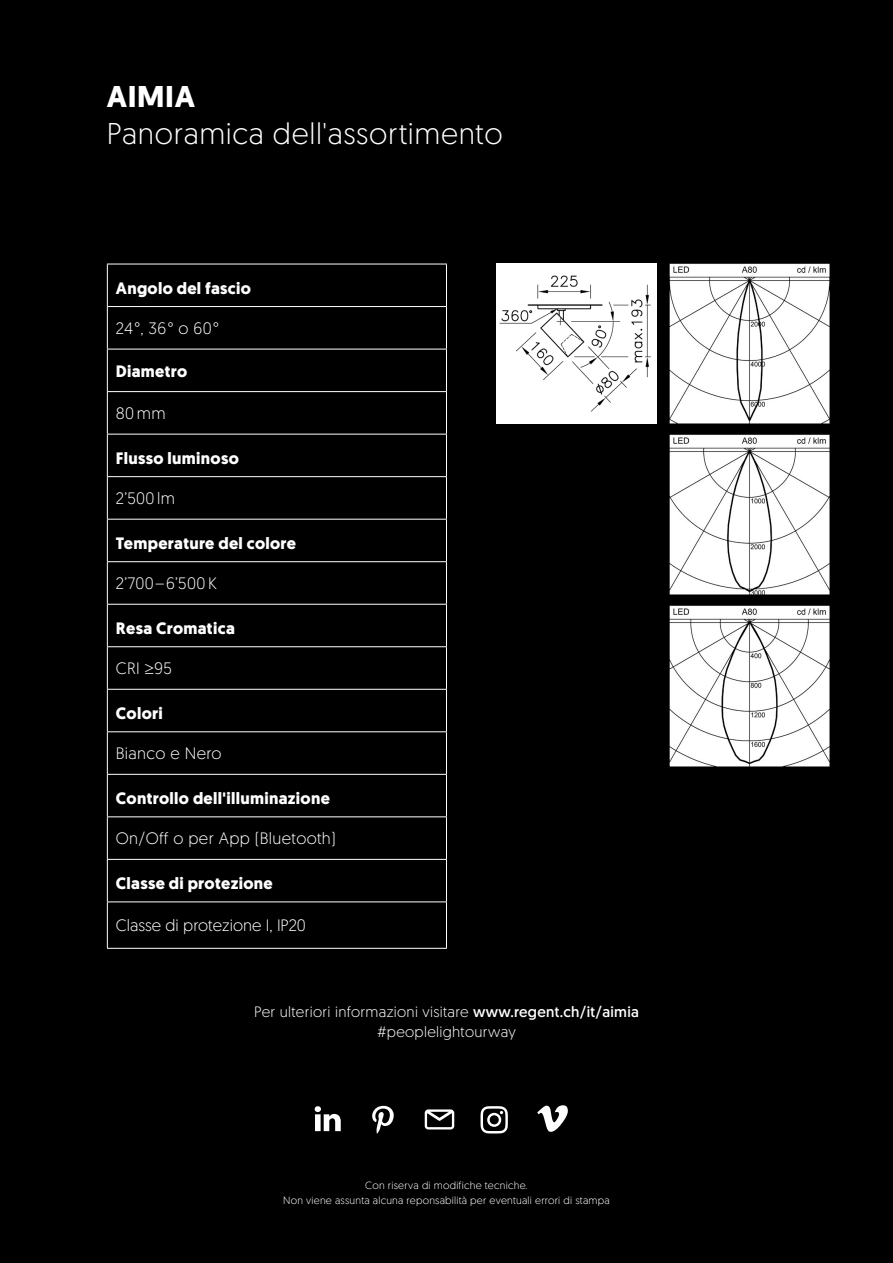
<style>
.page{position:relative;width:893px;height:1263px;background:#000}
.page>*{position:absolute;margin:0;border:0;box-sizing:border-box;transform-origin:0 0}
.t1{font:300 30px "Geomanist";letter-spacing:.02em;color:#fff}
.t2{font:700 30px "Geomanist";letter-spacing:.02em;color:#fff}
.t3{font:700 16.5px "Geomanist";letter-spacing:.02em;color:#fff}
.t4{font:300 16.5px "Geomanist";letter-spacing:.02em;color:#fff}
.t5{font:300 16.5px "Geomanist";color:#fff}
.t6{font:300 15px/19.5px "Geomanist";letter-spacing:.02em;color:#fff;text-align:center}
.t7{font:300 10.5px/15px "Geomanist";letter-spacing:.02em;color:#fff;text-align:center}
.s1{font-weight:400}
</style>
<div class="page">
<svg style="left:315px;top:1106px;width:26px;height:25px"></svg>
<svg style="left:372px;top:1106px;width:22px;height:28px"></svg>
<svg style="left:481px;top:1106px;width:27px;height:27px"></svg>
<svg style="left:537px;top:1105px;width:31px;height:27px"></svg>
<svg style="left:425px;top:1109px;width:29px;height:20px"></svg>
<img style="left:669px;top:264px;width:160px;height:160px">
<img style="left:669px;top:435px;width:160px;height:160px">
<img style="left:669px;top:606px;width:160px;height:160px">
<img style="left:496px;top:264px;width:160px;height:160px">
<hr style="left:107px;top:264px;width:340px;height:1px;background:#fff">
<hr style="left:107px;top:306px;width:340px;height:1px;background:#fff">
<hr style="left:107px;top:349px;width:340px;height:1px;background:#fff">
<hr style="left:107px;top:391px;width:340px;height:1px;background:#fff">
<hr style="left:107px;top:434px;width:340px;height:1px;background:#fff">
<hr style="left:107px;top:519px;width:340px;height:1px;background:#fff">
<hr style="left:107px;top:604px;width:340px;height:1px;background:#fff">
<hr style="left:107px;top:646px;width:340px;height:1px;background:#fff">
<hr style="left:107px;top:689px;width:340px;height:1px;background:#fff">
<hr style="left:107px;top:731px;width:340px;height:1px;background:#fff">
<hr style="left:107px;top:774px;width:340px;height:1px;background:#fff">
<hr style="left:107px;top:816px;width:340px;height:1px;background:#fff">
<hr style="left:107px;top:859px;width:340px;height:1px;background:#fff">
<hr style="left:107px;top:901px;width:340px;height:1px;background:#fff">
<hr style="left:107px;top:948px;width:340px;height:1px;background:#fff">
<hr style="left:446px;top:264px;width:1px;height:42px;background:#fff">
<hr style="left:446px;top:307px;width:1px;height:42px;background:#fff">
<hr style="left:446px;top:349px;width:1px;height:42px;background:#fff">
<hr style="left:446px;top:392px;width:1px;height:42px;background:#fff">
<hr style="left:446px;top:434px;width:1px;height:42px;background:#fff">
<hr style="left:446px;top:562px;width:1px;height:42px;background:#fff">
<hr style="left:446px;top:605px;width:1px;height:41px;background:#fff">
<hr style="left:446px;top:647px;width:1px;height:42px;background:#fff">
<hr style="left:446px;top:690px;width:1px;height:41px;background:#fff">
<hr style="left:446px;top:732px;width:1px;height:42px;background:#fff">
<hr style="left:446px;top:775px;width:1px;height:41px;background:#fff">
<hr style="left:446px;top:817px;width:1px;height:42px;background:#fff">
<hr style="left:446px;top:860px;width:1px;height:41px;background:#fff">
<hr style="left:446px;top:902px;width:1px;height:46px;background:#fff">
<hr style="left:107px;top:264px;width:1px;height:42px;background:#fff">
<hr style="left:107px;top:307px;width:1px;height:42px;background:#fff">
<hr style="left:107px;top:349px;width:1px;height:42px;background:#fff">
<hr style="left:107px;top:392px;width:1px;height:42px;background:#fff">
<hr style="left:107px;top:434px;width:1px;height:42px;background:#fff">
<hr style="left:107px;top:562px;width:1px;height:42px;background:#fff">
<hr style="left:107px;top:605px;width:1px;height:41px;background:#fff">
<hr style="left:107px;top:647px;width:1px;height:42px;background:#fff">
<hr style="left:107px;top:690px;width:1px;height:41px;background:#fff">
<hr style="left:107px;top:732px;width:1px;height:42px;background:#fff">
<hr style="left:107px;top:775px;width:1px;height:41px;background:#fff">
<hr style="left:107px;top:817px;width:1px;height:42px;background:#fff">
<hr style="left:107px;top:860px;width:1px;height:41px;background:#fff">
<hr style="left:107px;top:902px;width:1px;height:46px;background:#fff">
<hr style="left:107px;top:476px;width:340px;height:1px;background:#fff">
<hr style="left:107px;top:477px;width:1px;height:42px;background:#fff">
<hr style="left:446px;top:477px;width:1px;height:42px;background:#fff">
<hr style="left:107px;top:519px;width:1px;height:42px;background:#fff">
<hr style="left:446px;top:519px;width:1px;height:42px;background:#fff">
<hr style="left:107px;top:561px;width:340px;height:1px;background:#fff">
<h1 class="t2" style="left:107px;top:76px;width:90px">AIMIA</h1>
<h1 class="t1" style="left:107px;top:115px;width:397px">Panoramica dell'assortimento</h1>
<p class="t3" style="left:116px;top:277px;width:137px">Angolo del fascio</p>
<p class="t4" style="left:116px;top:318px;width:104px">24°, 36° o 60°</p>
<p class="t3" style="left:116px;top:360px;width:73px">Diametro</p>
<p class="t4" style="left:116px;top:403px;width:51px">80 mm</p>
<p class="t3" style="left:116px;top:447px;width:125px">Flusso luminoso</p>
<p class="t4" style="left:116px;top:488px;width:61px">2’500 lm</p>
<p class="t3" style="left:116px;top:532px;width:182px">Temperature del colore</p>
<p class="t4" style="left:116px;top:573px;width:103px">2’700–6’500 K</p>
<p class="t3" style="left:116px;top:617px;width:120px">Resa Cromatica</p>
<p class="t4" style="left:116px;top:658px;width:58px">CRI ≥95</p>
<p class="t3" style="left:116px;top:702px;width:49px">Colori</p>
<p class="t4" style="left:116px;top:743px;width:107px">Bianco e Nero</p>
<p class="t3" style="left:116px;top:787px;width:216px">Controllo dell'illuminazione</p>
<p class="t4" style="left:116px;top:828px;width:222px">On/Off o per App (Bluetooth)</p>
<p class="t3" style="left:116px;top:872px;width:158px">Classe di protezione</p>
<p class="t5" style="left:116px;top:915px;width:192px">Classe di protezione I, IP20</p>
<p class="t6" style="left:254px;top:1001px;width:386px">Per ulteriori informazioni visitare <span class="s1">www.regent.ch/it/aimia </span>#peoplelightourway</p>
<p class="t7" style="left:283px;top:1178px;width:328px">Con riserva di modifiche tecniche.<br>Non viene assunta alcuna reponsabilità per eventuali errori di stampa</p>
</div>
